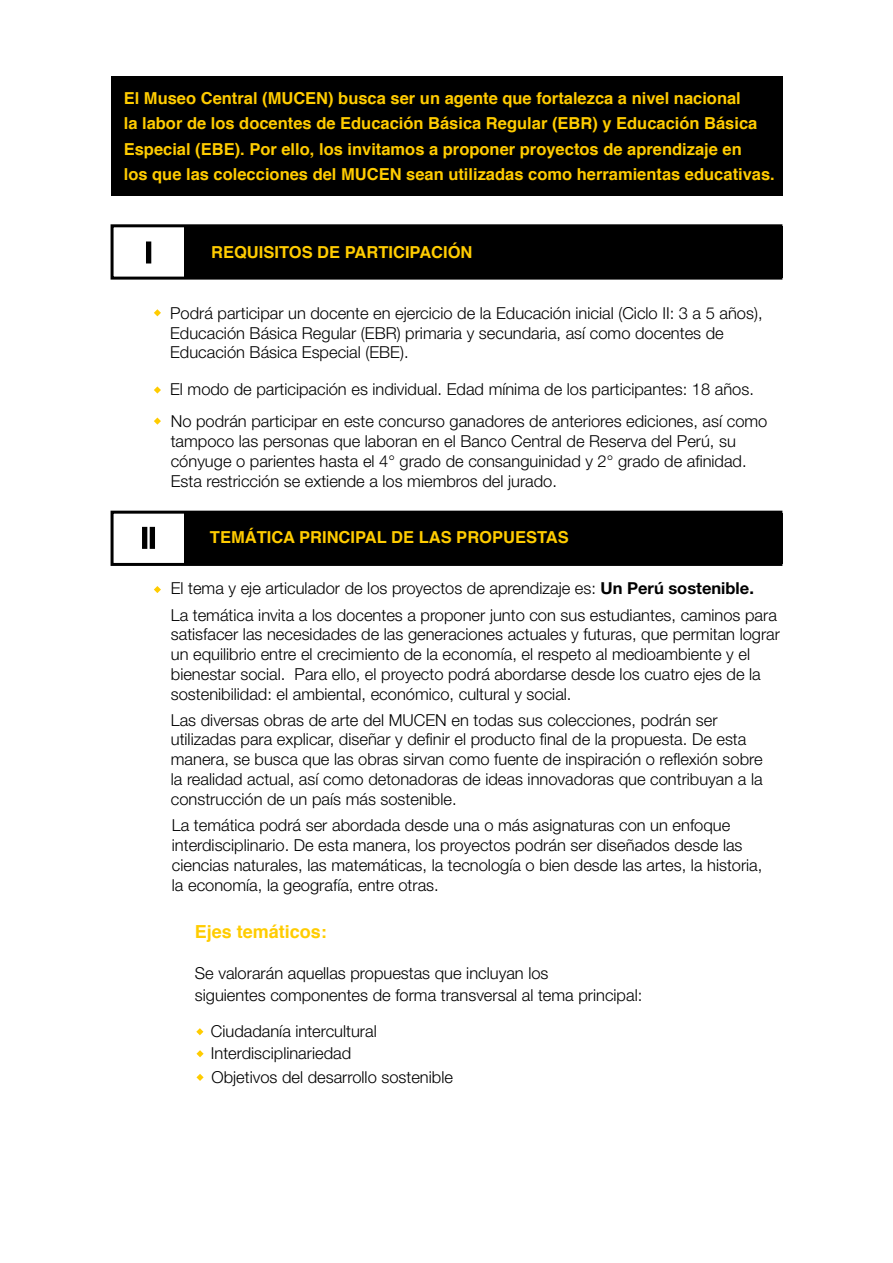
<style>
.page{position:relative;width:893px;height:1263px;background:#fff}
.page>*{position:absolute;margin:0;border:0;box-sizing:border-box;transform-origin:0 0}
.t1{font:700 18px "Helvetica";color:#fc0}
.t2{font:300 16.5px/19.8px "Helvetica Neue LT Pro";color:#000}
.t3{font:700 16.5px/25.5px "Helvetica";color:#fc0}
.s1{font-weight:700}
</style>
<div class="page">
<div style="left:111px;top:224px;width:671px;height:56px;border:3px solid #000"></div>
<div style="left:146px;top:241px;width:5px;height:22px;border:2px solid #000"></div>
<div style="left:184px;top:226px;width:598px;height:51px;background:#000"></div>
<div style="left:111px;top:511px;width:671px;height:55px;border:3px solid #000"></div>
<div style="left:150px;top:527px;width:5px;height:22px;border:2px solid #000"></div>
<div style="left:184px;top:513px;width:598px;height:51px;background:#000"></div>
<div style="left:142px;top:527px;width:5px;height:22px;border:2px solid #000"></div>
<div style="left:111px;top:77px;width:671px;height:119px;background:#000"></div>
<svg style="left:154px;top:309px;width:7px;height:7px"></svg>
<svg style="left:154px;top:386px;width:7px;height:8px"></svg>
<svg style="left:154px;top:417px;width:7px;height:8px"></svg>
<svg style="left:154px;top:586px;width:7px;height:7px"></svg>
<svg style="left:196px;top:1028px;width:7px;height:7px"></svg>
<svg style="left:196px;top:1050px;width:8px;height:7px"></svg>
<svg style="left:196px;top:1074px;width:8px;height:7px"></svg>
<p class="t3" style="left:124px;top:85px;width:653px">El Museo Central (MUCEN) busca ser un agente que fortalezca a nivel nacional<br>la labor de los docentes de Educación Básica Regular (EBR) y Educación Básica Especial (EBE). Por ello, los invitamos a proponer proyectos de aprendizaje en<br>los que las colecciones del MUCEN sean utilizadas como herramientas educativas.</p>
<p class="t3" style="left:211px;top:240px;width:263px">REQUISITOS DE PARTICIPACIÓN</p>
<p class="t2" style="left:170px;top:303px;width:594px">Podrá participar un docente en ejercicio de la Educación inicial (Ciclo II: 3 a 5 años),<br>Educación Básica Regular (EBR) primaria y secundaria, así como docentes de<br>Educación Básica Especial (EBE).</p>
<p class="t2" style="left:170px;top:379px;width:585px">El modo de participación es individual. Edad mínima de los participantes: 18 años.</p>
<p class="t2" style="left:171px;top:411px;width:598px">No podrán participar en este concurso ganadores de anteriores ediciones, así como tampoco las personas que laboran en el Banco Central de Reserva del Perú, su cónyuge o parientes hasta el 4° grado de consanguinidad y 2° grado de afinidad.<br>Esta restricción se extiende a los miembros del jurado.</p>
<p class="t3" style="left:210px;top:525px;width:360px">TEMÁTICA PRINCIPAL DE LAS PROPUESTAS</p>
<p class="t2" style="left:171px;top:578px;width:585px">El tema y eje articulador de los proyectos de aprendizaje es: <span class="s1">Un Perú sostenible.</span></p>
<p class="t2" style="left:171px;top:604px;width:611px">La temática invita a los docentes a proponer junto con sus estudiantes, caminos para satisfacer las necesidades de las generaciones actuales y futuras, que permitan lograr un equilibrio entre el crecimiento de la economía, el respeto al medioambiente y el bienestar social. Para ello, el proyecto podrá abordarse desde los cuatro ejes de la sostenibilidad: el ambiental, económico, cultural y social.</p>
<p class="t2" style="left:171px;top:709px;width:593px">Las diversas obras de arte del MUCEN en todas sus colecciones, podrán ser utilizadas para explicar, diseñar y definir el producto final de la propuesta. De esta manera, se busca que las obras sirvan como fuente de inspiración o reflexión sobre la realidad actual, así como detonadoras de ideas innovadoras que contribuyan a la construcción de un país más sostenible.</p>
<p class="t2" style="left:172px;top:815px;width:592px">La temática podrá ser abordada desde una o más asignaturas con un enfoque interdisciplinario. De esta manera, los proyectos podrán ser diseñados desde las ciencias naturales, las matemáticas, la tecnología o bien desde las artes, la historia, la economía, la geografía, entre otras.</p>
<p class="t1" style="left:195px;top:917px;width:134px">Ejes temáticos:</p>
<p class="t2" style="left:195px;top:962px;width:449px;line-height:21.6px">Se valorarán aquellas propuestas que incluyan los<br>siguientes componentes de forma transversal al tema principal:</p>
<p class="t2" style="left:211px;top:1019px;width:244px;line-height:23px">Ciudadanía intercultural<br>Interdisciplinariedad<br>Objetivos del desarrollo sostenible</p>
</div>
